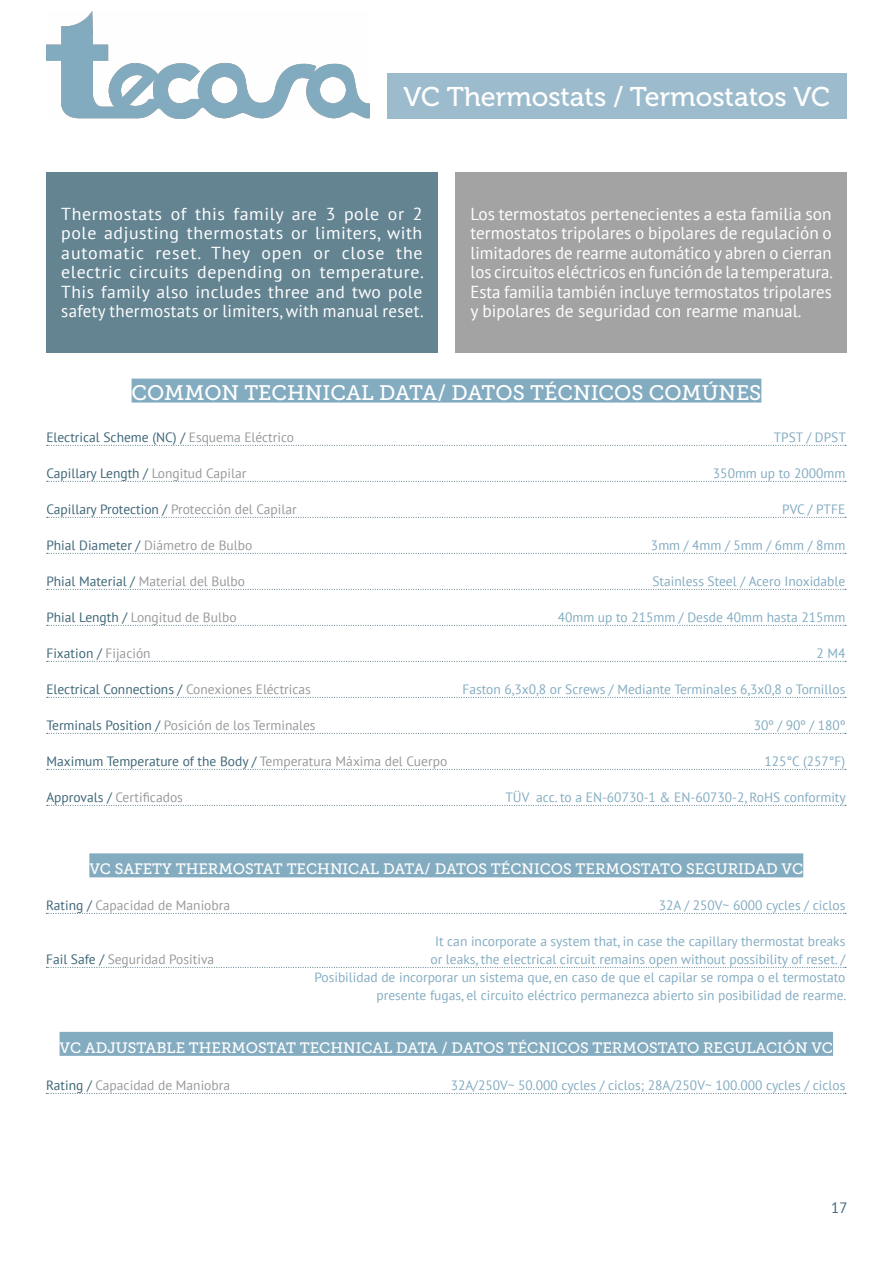
<style>
.page{position:relative;width:893px;height:1263px;background:#fff}
.page>*{position:absolute;margin:0;border:0;box-sizing:border-box;transform-origin:0 0}
.t1{font:27px "Museo 500";color:#fff}
.t2{font:21px "Museo Slab 500";color:#fff}
.t3{font:17.4px/19.5px "PT Sans";letter-spacing:.005em;color:#fff;text-align:justify}
.t4{font:15px "Museo Slab 500";color:#fff}
.t5{font:15px "PT Sans";color:#3e6677}
.t6{font:13.5px/18px "PT Sans";color:#84acc1;text-align:right}
.t7{font:13.5px "PT Sans";color:#989a9b}
.t8{font:13.5px "PT Sans";color:#3e6677}
.s1{color:#989a9b}
.s2{color:#3e6677}
</style>
<div class="page">
<img style="left:46px;top:12px;width:323px;height:106px">
<div style="left:387px;top:73px;width:460px;height:45px;background:#9cbccd"></div>
<div style="left:46px;top:172px;width:391px;height:180px;background:#648492"></div>
<div style="left:455px;top:172px;width:392px;height:180px;background:#a3a3a4"></div>
<svg style="left:47px;top:445px;width:799px;height:1px"></svg>
<svg style="left:47px;top:481px;width:799px;height:1px"></svg>
<svg style="left:47px;top:517px;width:799px;height:1px"></svg>
<svg style="left:47px;top:553px;width:799px;height:1px"></svg>
<svg style="left:47px;top:589px;width:799px;height:1px"></svg>
<svg style="left:47px;top:625px;width:799px;height:1px"></svg>
<svg style="left:47px;top:661px;width:799px;height:1px"></svg>
<svg style="left:47px;top:697px;width:799px;height:1px"></svg>
<svg style="left:47px;top:733px;width:799px;height:1px"></svg>
<svg style="left:47px;top:769px;width:799px;height:1px"></svg>
<svg style="left:47px;top:805px;width:799px;height:1px"></svg>
<div style="left:132px;top:379px;width:629px;height:24px;background:#84acc1"></div>
<div style="left:89px;top:853px;width:714px;height:24px;background:#84acc1"></div>
<div style="left:60px;top:1032px;width:773px;height:24px;background:#84acc1"></div>
<svg style="left:46px;top:913px;width:800px;height:1px"></svg>
<svg style="left:46px;top:967px;width:800px;height:1px"></svg>
<svg style="left:46px;top:1093px;width:800px;height:1px"></svg>
<h1 class="t1" style="left:403px;top:82px;width:428px">VC Thermostats / Termostatos VC</h1>
<p class="t3" style="left:61px;top:203px;width:364px">Thermostats of this family are 3 pole or 2 pole adjusting thermostats or limiters, with automatic reset. They open or close the electric circuits depending on temperature.<br>This family also includes three and two pole safety thermostats or limiters, with manual reset.</p>
<p class="t3" style="left:470px;top:203px;width:364px">Los termostatos pertenecientes a esta familia son termostatos tripolares o bipolares de regulación o limitadores de rearme automático y abren o cierran los circuitos eléctricos en función de la temperatura.<br>Esta familia también incluye termostatos tripolares y bipolares de seguridad con rearme manual.</p>
<h2 class="t2" style="left:132px;top:381px;width:631px">COMMON TECHNICAL DATA/ DATOS TÉCNICOS COMÚNES</h2>
<p class="t8" style="left:46px;top:429px;width:249px">Electrical Scheme (NC) / <span class="s1">Esquema Eléctrico</span></p>
<p class="t6" style="left:774px;top:428px;width:74px">TPST / DPST</p>
<p class="t8" style="left:46px;top:465px;width:202px">Capillary Length / <span class="s1">Longitud Capilar</span></p>
<p class="t6" style="left:713px;top:464px;width:134px">350mm up to 2000mm</p>
<p class="t8" style="left:46px;top:501px;width:252px">Capillary Protection / <span class="s1">Protección del Capilar</span></p>
<p class="t6" style="left:782px;top:500px;width:65px">PVC / PTFE</p>
<p class="t7" style="left:46px;top:537px;width:207px"><span class="s2">Phial Diameter /</span> Diámetro de Bulbo</p>
<p class="t6" style="left:651px;top:536px;width:196px">3mm / 4mm / 5mm / 6mm / 8mm</p>
<p class="t7" style="left:46px;top:573px;width:200px"><span class="s2">Phial Material /</span> Material del Bulbo</p>
<p class="t6" style="left:652px;top:572px;width:194px">Stainless Steel / Acero Inoxidable</p>
<p class="t7" style="left:46px;top:609px;width:192px"><span class="s2">Phial Length /</span> Longitud de Bulbo</p>
<p class="t6" style="left:558px;top:608px;width:289px">40mm up to 215mm / Desde 40mm hasta 215mm</p>
<p class="t8" style="left:46px;top:645px;width:106px">Fixation / <span class="s1">Fijación</span></p>
<p class="t6" style="left:816px;top:644px;width:30px">2 M4</p>
<p class="t8" style="left:46px;top:681px;width:266px">Electrical Connections / <span class="s1">Conexiones Eléctricas</span></p>
<p class="t6" style="left:462px;top:680px;width:384px">Faston 6,3x0,8 or Screws / Mediante Terminales 6,3x0,8 o Tornillos</p>
<p class="t7" style="left:46px;top:717px;width:271px"><span class="s2">Terminals Position /</span> Posición de los Terminales</p>
<p class="t6" style="left:754px;top:716px;width:93px">30º / 90º / 180º</p>
<p class="t8" style="left:46px;top:753px;width:402px">Maximum Temperature of the Body / <span class="s1">Temperatura Máxima del Cuerpo</span></p>
<p class="t6" style="left:764px;top:752px;width:82px">125°C (257°F)</p>
<p class="t7" style="left:46px;top:789px;width:138px"><span class="s2">Approvals /</span> Certificados</p>
<p class="t6" style="left:505px;top:788px;width:342px">TÜV acc. to a EN-60730-1 &amp; EN-60730-2, RoHS conformity</p>
<p class="t4" style="left:89px;top:861px;width:715px">VC SAFETY THERMOSTAT TECHNICAL DATA/ DATOS TÉCNICOS TERMOSTATO SEGURIDAD VC</p>
<p class="t7" style="left:46px;top:897px;width:186px"><span class="s2">Rating /</span> Capacidad de Maniobra</p>
<p class="t6" style="left:659px;top:896px;width:188px">32A / 250V~ 6000 cycles / ciclos</p>
<p class="t6" style="left:435px;top:932px;width:412px">It can incorporate a system that, in case the capillary thermostat breaks</p>
<p class="t7" style="left:46px;top:951px;width:170px"><span class="s2">Fail Safe /</span> Seguridad Positiva</p>
<p class="t6" style="left:314px;top:950px;width:533px">or leaks, the electrical circuit remains open without possibility of reset. /<br>Posibilidad de incorporar un sistema que, en caso de que el capilar se rompa o el termostato presente fugas, el circuito eléctrico permanezca abierto sin posibilidad de rearme.</p>
<p class="t4" style="left:60px;top:1039px;width:775px">VC ADJUSTABLE THERMOSTAT TECHNICAL DATA / DATOS TÉCNICOS TERMOSTATO REGULACIÓN VC</p>
<p class="t7" style="left:46px;top:1077px;width:186px"><span class="s2">Rating /</span> Capacidad de Maniobra</p>
<p class="t6" style="left:451px;top:1076px;width:396px">32A/250V~ 50.000 cycles / ciclos; 28A/250V~ 100.000 cycles / ciclos</p>
<p class="t5" style="left:831px;top:1198px;width:18px">17</p>
</div>
